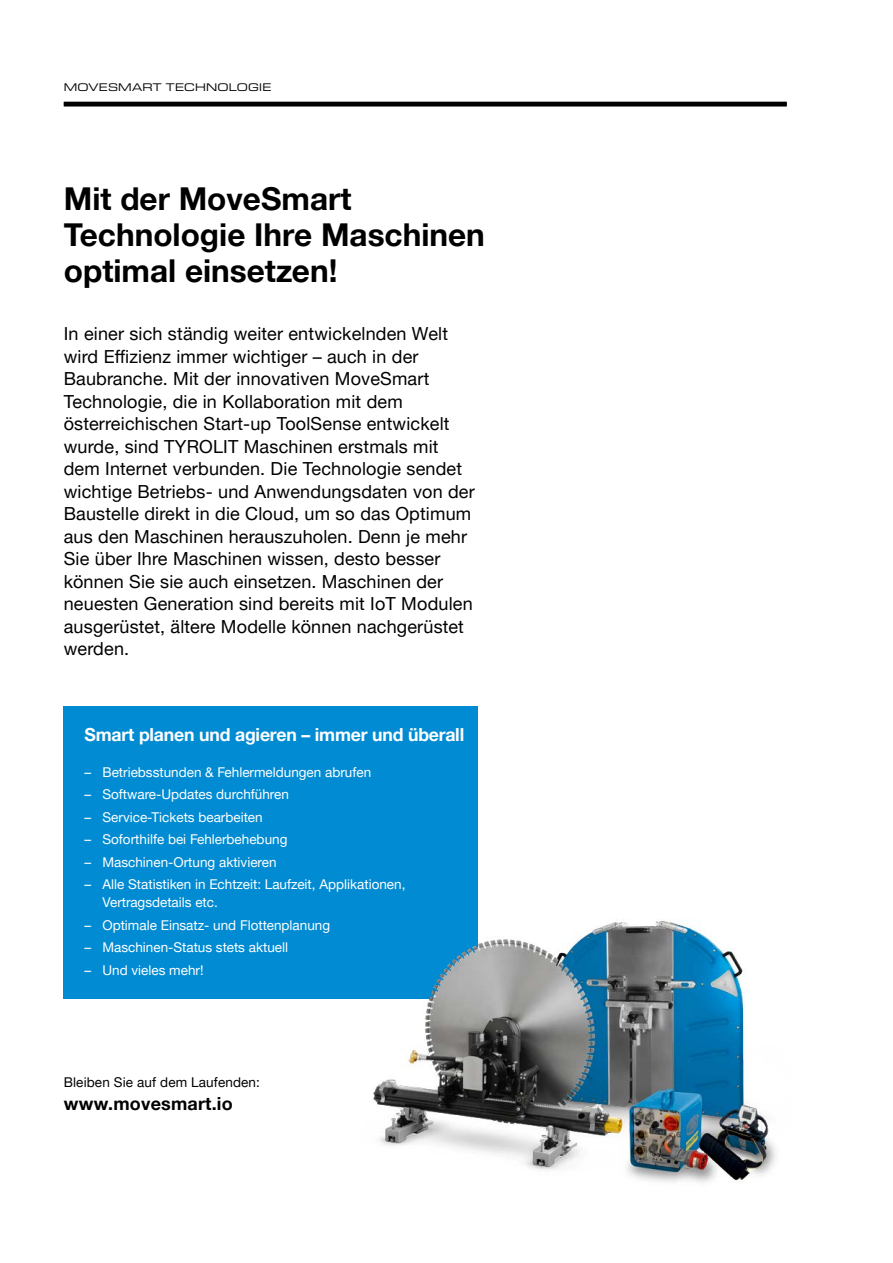
<style>
.page{position:relative;width:893px;height:1263px;background:#fff}
.page>*{position:absolute;margin:0;border:0;box-sizing:border-box;transform-origin:0 0}
.t1{font:700 31.5px/36px "Helvetica Neue LTW1 G";color:#000}
.t2{font:18px/22.5px "Helvetica Neue LTW1 G";letter-spacing:.01em;color:#000}
.t3{font:700 18px "Helvetica Neue LTW1 G";letter-spacing:-.01em;color:#fff}
.t4{font:700 18px "Helvetica Neue LTW1 G";letter-spacing:.01em;color:#000}
.t5{font:13.5px/18px "Helvetica Neue LTW1 G";color:#fff}
.t6{font:13.5px "Helvetica Neue LTW1 G";letter-spacing:.01em;color:#000}
.t7{font:expanded 11.25px "Eurostile Next W1 G";letter-spacing:.02em;color:#000}
</style>
<div class="page">
<hr style="left:64px;top:102px;width:723px;height:4px;background:#000">
<img style="left:373px;top:920px;width:403px;height:262px">
<div style="left:64px;top:707px;width:414px;height:292px;background:#008bd2"></div>
<p class="t7" style="left:64px;top:80px;width:209px">MOVESMART TECHNOLOGIE</p>
<h1 class="t1" style="left:64px;top:180px;width:423px">Mit der MoveSmart<br>Technologie Ihre Maschinen optimal einsetzen!</h1>
<p class="t2" style="left:64px;top:323px;width:412px">In einer sich ständig weiter entwickelnden Welt wird Effizienz immer wichtiger – auch in der Baubranche. Mit der innovativen MoveSmart Technologie, die in Kollaboration mit dem österreichischen Start-up ToolSense entwickelt wurde, sind TYROLIT Maschinen erstmals mit dem Internet verbunden. Die Technologie sendet wichtige Betriebs- und Anwendungsdaten von der Baustelle direkt in die Cloud, um so das Optimum aus den Maschinen herauszuholen. Denn je mehr Sie über Ihre Maschinen wissen, desto besser können Sie sie auch einsetzen. Maschinen der neuesten Generation sind bereits mit IoT Modulen ausgerüstet, ältere Modelle können nachgerüstet werden.</p>
<p class="t3" style="left:84px;top:723px;width:381px">Smart planen und agieren – immer und überall</p>
<p class="t5" style="left:84px;top:763px;width:288px">– Betriebsstunden &amp; Fehlermeldungen abrufen</p>
<p class="t5" style="left:84px;top:785px;width:206px">– Software-Updates durchführen</p>
<p class="t5" style="left:84px;top:808px;width:180px">– Service-Tickets bearbeiten</p>
<p class="t5" style="left:84px;top:830px;width:204px">– Soforthilfe bei Fehlerbehebung</p>
<p class="t5" style="left:84px;top:853px;width:194px">– Maschinen-Ortung aktivieren</p>
<p class="t5" style="left:102px;top:875px;width:304px;text-indent:-18px">– Alle Statistiken in Echtzeit: Laufzeit, Applikationen,<br>Vertragsdetails etc.</p>
<p class="t5" style="left:84px;top:916px;width:247px">– Optimale Einsatz- und Flottenplanung</p>
<p class="t5" style="left:84px;top:938px;width:205px">– Maschinen-Status stets aktuell</p>
<p class="t5" style="left:84px;top:961px;width:121px">– Und vieles mehr!</p>
<p class="t6" style="left:64px;top:1074px;width:198px">Bleiben Sie auf dem Laufenden:</p>
<p class="t4" style="left:64px;top:1092px;width:171px">www.movesmart.io</p>
</div>
